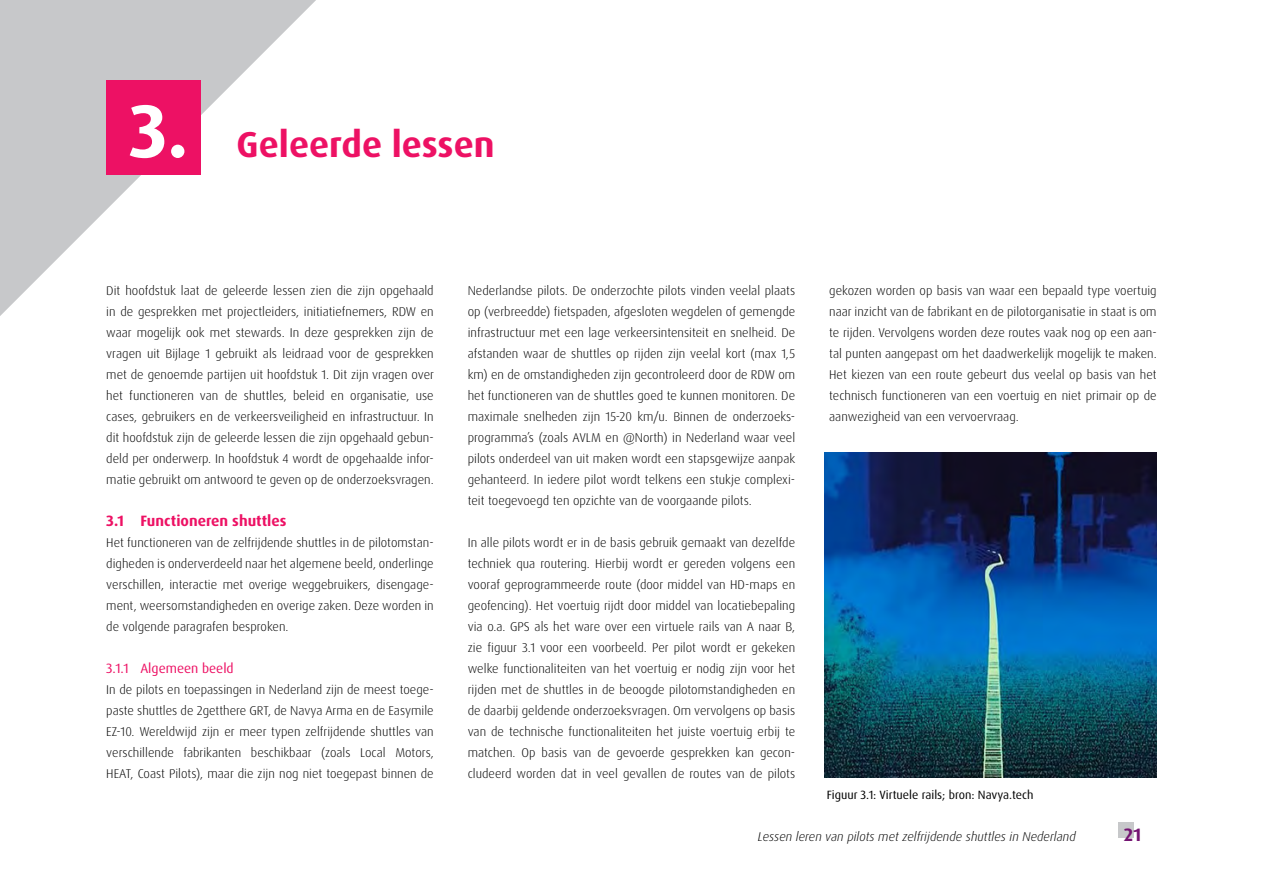
<style>
.page{position:relative;width:1263px;height:893px;background:#fff}
.page>*{position:absolute;margin:0;border:0;box-sizing:border-box;transform-origin:0 0}
.t1{font:700 36px "Dax OT";color:#ed1164}
.t2{font:700 18px "Dax OT";color:#741472}
.t3{font:700 15px "Dax OT";color:#ed1164}
.t4{font:13.5px "Dax OT";color:#ed1164}
.t5{font:300 12.75px/21px "Dax OT";color:#000;text-align:justify}
.t6{font:italic 300 12.75px "Dax OT";color:#000}
.t7{font:12px "Dax OT";color:#000}
.s1{font-size:75px;color:#fff}
</style>
<div class="page">
<div style="left:1119px;top:822px;width:15px;height:16px;background:#c7c8ca"></div>
<svg style="left:1px;top:0;width:315px;height:315px"></svg>
<img style="left:825px;top:452px;width:332px;height:326px">
<div style="left:106px;top:80px;width:95px;height:95px;background:#ed1164"></div>
<img style="left:0;top:0;width:1px;height:893px">
<h1 class="t1" style="left:129px;top:122px;width:367px"><span class="s1">3.</span> Geleerde lessen</h1>
<p class="t5" style="left:106px;top:281px;width:329px">Dit hoofdstuk laat de geleerde lessen zien die zijn opgehaald in de gesprekken met projectleiders, initiatiefnemers, RDW en waar mogelijk ook met stewards. In deze gesprekken zijn de vragen uit Bijlage 1 gebruikt als leidraad voor de gesprekken met de genoemde partijen uit hoofdstuk 1. Dit zijn vragen over het functioneren van de shuttles, beleid en organisatie, use cases, gebruikers en de verkeersveiligheid en infrastructuur. In dit hoofdstuk zijn de geleerde lessen die zijn opgehaald gebun&shy;deld per onderwerp. In hoofdstuk 4 wordt de opgehaalde infor&shy;matie gebruikt om antwoord te geven op de onderzoeksvragen.</p>
<p class="t3" style="left:106px;top:511px;width:182px">3.1 Functioneren shuttles</p>
<p class="t5" style="left:106px;top:533px;width:329px">Het functioneren van de zelfrijdende shuttles in de pilotomstan&shy;digheden is onderverdeeld naar het algemene beeld, onderlinge verschillen, interactie met overige weggebruikers, disengage&shy;ment, weersomstandigheden en overige zaken. Deze worden in de volgende paragrafen besproken.</p>
<p class="t4" style="left:106px;top:660px;width:129px">3.1.1 Algemeen beeld</p>
<p class="t5" style="left:106px;top:680px;width:329px">In de pilots en toepassingen in Nederland zijn de meest toege&shy;paste shuttles de 2getthere GRT, de Navya Arma en de Easymile EZ-10. Wereldwijd zijn er meer typen zelfrijdende shuttles van verschillende fabrikanten beschikbaar (zoals Local Motors, HEAT, Coast Pilots), maar die zijn nog niet toegepast binnen de</p>
<p class="t5" style="left:468px;top:281px;width:329px">Nederlandse pilots. De onderzochte pilots vinden veelal plaats op (verbreedde) fietspaden, afgesloten wegdelen of gemengde infrastructuur met een lage verkeersintensiteit en snelheid. De afstanden waar de shuttles op rijden zijn veelal kort (max 1,5 km) en de omstandigheden zijn gecontroleerd door de RDW om het functioneren van de shuttles goed te kunnen monitoren. De maximale snelheden zijn 15-20 km/u. Binnen de onderzoeks&shy;programma’s (zoals AVLM en @North) in Nederland waar veel pilots onderdeel van uit maken wordt een stapsgewijze aanpak gehanteerd. In iedere pilot wordt telkens een stukje complexi&shy;teit toegevoegd ten opzichte van de voorgaande pilots.</p>
<p class="t5" style="left:468px;top:533px;width:329px">In alle pilots wordt er in de basis gebruik gemaakt van dezelfde techniek qua routering. Hierbij wordt er gereden volgens een vooraf geprogrammeerde route (door middel van HD-maps en geofencing). Het voertuig rijdt door middel van locatiebepaling via o.a. GPS als het ware over een virtuele rails van A naar B, zie figuur 3.1 voor een voorbeeld. Per pilot wordt er gekeken welke functionaliteiten van het voertuig er nodig zijn voor het rijden met de shuttles in de beoogde pilotomstandigheden en de daarbij geldende onderzoeksvragen. Om vervolgens op basis van de technische functionaliteiten het juiste voertuig erbij te matchen. Op basis van de gevoerde gesprekken kan gecon&shy;cludeerd worden dat in veel gevallen de routes van de pilots</p>
<p class="t5" style="left:829px;top:280px;width:329px">gekozen worden op basis van waar een bepaald type voertuig naar inzicht van de fabrikant en de pilotorganisatie in staat is om te rijden. Vervolgens worden deze routes vaak nog op een aan&shy;tal punten aangepast om het daadwerkelijk mogelijk te maken.<br>Het kiezen van een route gebeurt dus veelal op basis van het technisch functioneren van een voertuig en niet primair op de aanwezigheid van een vervoervraag.</p>
<p class="t7" style="left:827px;top:788px;width:208px">Figuur 3.1: Virtuele rails; bron: Navya.tech</p>
<p class="t6" style="left:758px;top:829px;width:320px">Lessen leren van pilots met zelfrijdende shuttles in Nederland</p>
<h2 class="t2" style="left:1124px;top:824px;width:19px">21</h2>
</div>
